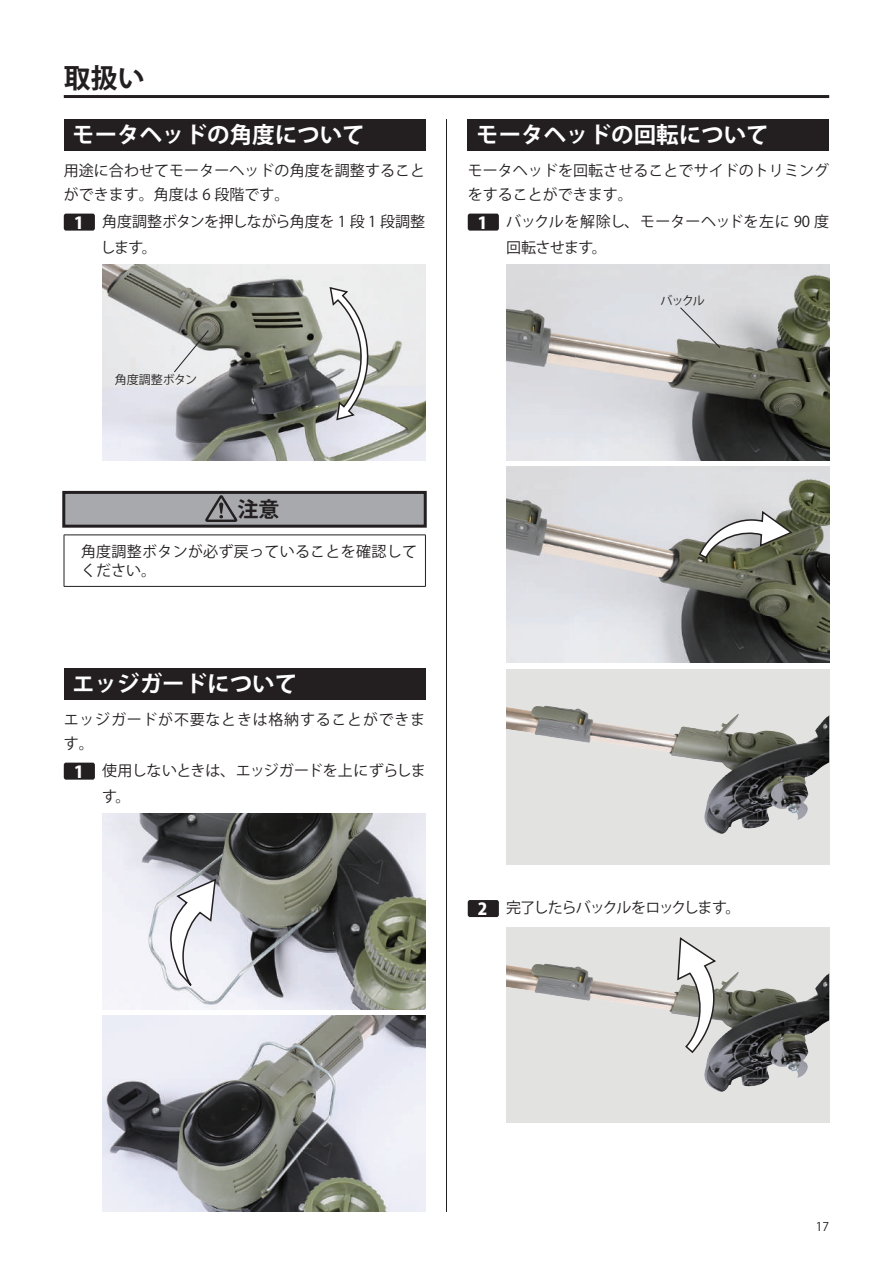
<style>
.page{position:relative;width:893px;height:1263px;background:#fff}
.page>*{position:absolute;margin:0;border:0;box-sizing:border-box;transform-origin:0 0}
.t1{font:700 27px "Koz Go Pro";color:#231f20}
.t2{font:700 22.5px "Koz Go Pro";color:#fff}
.t3{font:700 21px "Koz Go Pr 6 N";color:#231f20}
.t4{font:15px/24px "Koz Go Pr 6 N";letter-spacing:.005em;color:#231f20}
.t5{font:15px/26px "Koz Go Pr 6 N";letter-spacing:-.02em;color:#231f20}
.t6{font:15px/24px "Koz Go Pr 6 N";letter-spacing:.05em;color:#231f20}
.t7{font:15px/26px "Koz Go Pr 6 N";letter-spacing:-.015em;color:#231f20}
.t8{font:15px "Koz Go Pr 6 N";letter-spacing:-.07em;color:#231f20}
.t9{font:12px "Koz Go Pr 6 N";color:#231f20}
.t10{font:12px "Koz Go Pr 6 N";letter-spacing:-.05em;color:#231f20}
.t11{font:12px "Koz Go Pro";color:#231f20}
.s1{font-family:"Koz Go Pro";font-weight:800;font-size:16.5px;color:#fff}
</style>
<div class="page">
<hr style="left:446px;top:119px;width:1px;height:1093px;background:#231f20">
<div style="left:64px;top:119px;width:361px;height:31px;background:#231f20"></div>
<div style="left:64px;top:492px;width:361px;height:34px;background:#a8a9ad"></div>
<div style="left:62px;top:491px;width:365px;height:37px;border:3px solid #231f20"></div>
<div style="left:64px;top:214px;width:31px;height:17px;background:#231f20;border-radius:2px"></div>
<img style="left:102px;top:265px;width:323px;height:195px">
<svg style="left:174px;top:330px;width:35px;height:43px;background:#c1c2c0"></svg>
<svg style="left:329px;top:286px;width:47px;height:135px;background:#cacbca"></svg>
<svg style="left:205px;top:495px;width:32px;height:27px"></svg>
<hr style="left:64px;top:535px;width:362px;height:1px;background:#231f20">
<hr style="left:64px;top:535px;width:1px;height:51px;background:#231f20">
<hr style="left:425px;top:535px;width:1px;height:51px;background:#231f20">
<hr style="left:64px;top:586px;width:362px;height:1px;background:#231f20">
<div style="left:64px;top:668px;width:361px;height:31px;background:#231f20"></div>
<div style="left:64px;top:763px;width:31px;height:17px;background:#231f20;border-radius:2px"></div>
<img style="left:102px;top:814px;width:323px;height:195px">
<svg style="left:167px;top:877px;width:50px;height:122px"></svg>
<img style="left:102px;top:1016px;width:323px;height:195px">
<hr style="left:64px;top:95px;width:765px;height:3px;background:#231f20">
<div style="left:468px;top:119px;width:361px;height:31px;background:#231f20"></div>
<div style="left:468px;top:214px;width:31px;height:17px;background:#231f20;border-radius:2px"></div>
<img style="left:506px;top:265px;width:323px;height:195px">
<svg style="left:680px;top:307px;width:40px;height:41px;background:#c6c7c8"></svg>
<img style="left:506px;top:467px;width:323px;height:195px">
<svg style="left:698px;top:509px;width:96px;height:51px"></svg>
<div style="left:506px;top:669px;width:323px;height:196px;background:#e2e2e1"></div>
<img style="left:506px;top:706px;width:271px;height:128px">
<div style="left:468px;top:900px;width:31px;height:17px;background:#231f20;border-radius:2px"></div>
<div style="left:506px;top:927px;width:323px;height:196px;background:#e2e2e1"></div>
<img style="left:506px;top:964px;width:271px;height:128px">
<svg style="left:676px;top:937px;width:44px;height:117px"></svg>
<h1 class="t1" style="left:64px;top:60px;width:82px">取扱い</h1>
<h2 class="t2" style="left:72px;top:121px;width:294px">モータヘッドの角度について</h2>
<p class="t4" style="left:64px;top:159px;width:363px">用途に合わせてモーターヘッドの角度を調整することができます。角度は 6 段階です。</p>
<p class="t5" style="left:101px;top:209px;width:326px;text-indent:-27px"><span class="s1">1</span> 角度調整ボタンを押しながら角度を 1 段 1 段調整します。</p>
<p class="t9" style="left:115px;top:372px;width:84px">角度調整ボタン</p>
<h2 class="t2" style="left:476px;top:121px;width:294px">モータヘッドの回転について</h2>
<p class="t4" style="left:468px;top:159px;width:363px">モータヘッドを回転させることでサイドのトリミングをすることができます。</p>
<p class="t4" style="left:506px;top:209px;width:325px;line-height:26px;text-indent:-28px"><span class="s1">1</span> バックルを解除し、モーターヘッドを左に 90 度回転させます。</p>
<p class="t10" style="left:660px;top:293px;width:46px">バックル</p>
<h3 class="t3" style="left:237px;top:497px;width:43px">注意</h3>
<p class="t4" style="left:81px;top:542px;width:337px;line-height:19.5px">角度調整ボタンが必ず戻っていることを確認してください。</p>
<h2 class="t2" style="left:72px;top:670px;width:226px">エッジガードについて</h2>
<p class="t6" style="left:64px;top:708px;width:363px">エッジガードが不要なときは格納することができます。</p>
<p class="t7" style="left:102px;top:758px;width:325px;text-indent:-28px"><span class="s1">1</span> 使用しないときは、エッジガードを上にずらします。</p>
<p class="t8" style="left:478px;top:899px;width:264px"><span class="s1">2</span> 完了したらバックルをロックします。</p>
<p class="t11" style="left:816px;top:1219px;width:15px">17</p>
</div>
